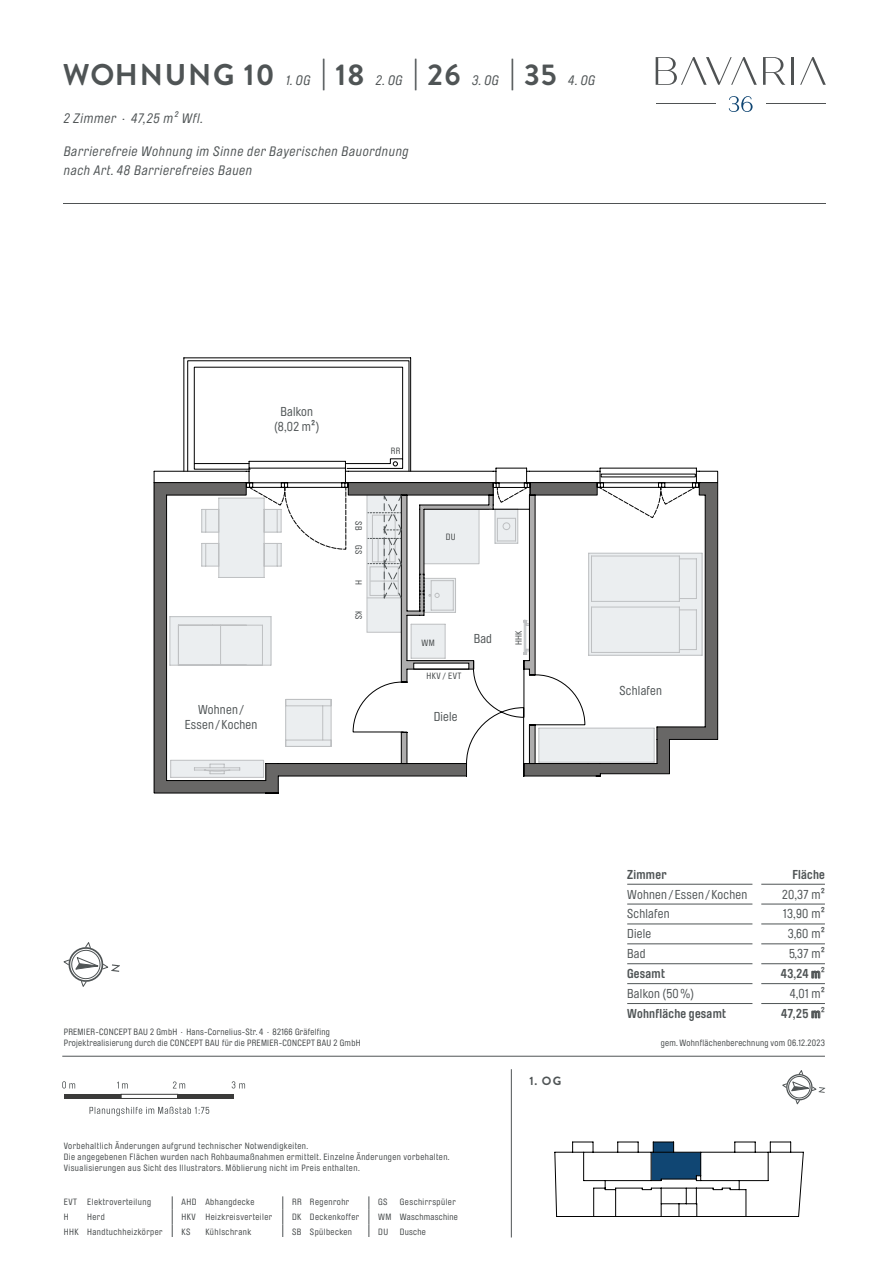
<style>
.page{position:relative;width:893px;height:1263px;background:#fff}
.page>*{position:absolute;margin:0;border:0;box-sizing:border-box;transform-origin:0 0}
.t1{font:700 30px "Brandon Grotesque";letter-spacing:.06em;color:#4f5455}
.t2{font:700 30px "Brandon Grotesque";letter-spacing:.04em;color:#4f5455}
.t3{font:italic 13.5px/18.5px "Brauer LL";letter-spacing:.05em;color:#4f5455}
.t4{font:12.75px/15.3px "Brauer LL";letter-spacing:.02em;color:#4f5455;text-align:center}
.t5{font:700 12.75px "Brauer LL";letter-spacing:.02em;color:#4f5455}
.t6{font:700 12px "Brandon Grotesque";color:#4f5455}
.t7{font:9px/10.8px "Brauer LL";letter-spacing:.05em;color:#434748}
.t8{font:9px/10.8px "Brauer LL";letter-spacing:.03em;color:#434748}
.s1{font-style:normal}
.s2{font-weight:700}
</style>
<div class="page">
<hr style="left:184px;top:358px;width:1px;height:113px;background:#000">
<hr style="left:410px;top:358px;width:1px;height:113px;background:#000">
<hr style="left:184px;top:358px;width:227px;height:1px;background:#000">
<svg style="left:187px;top:360px;width:341px;height:110px"></svg>
<hr style="left:249px;top:461px;width:96px;height:1px;background:#000">
<hr style="left:496px;top:468px;width:31px;height:1px;background:#000">
<hr style="left:600px;top:468px;width:96px;height:1px;background:#000">
<hr style="left:249px;top:468px;width:96px;height:1px;background:#000">
<svg style="left:154px;top:470px;width:564px;height:323px"></svg>
<svg style="left:246px;top:482px;width:453px;height:173px"></svg>
<svg style="left:763px;top:57px;width:22px;height:28px"></svg>
<hr style="left:792px;top:57px;width:2px;height:28px;background:#4f5253">
<svg style="left:656px;top:57px;width:101px;height:28px"></svg>
<svg style="left:800px;top:57px;width:26px;height:28px"></svg>
<svg style="left:729px;top:96px;width:24px;height:16px"></svg>
<hr style="left:656px;top:104px;width:59px;height:1px;background:#4f5253">
<hr style="left:766px;top:104px;width:60px;height:1px;background:#4f5253">
<svg style="left:782px;top:1070px;width:43px;height:34px"></svg>
<hr style="left:62px;top:1056px;width:763px;height:1px;background:#4f5455">
<hr style="left:511px;top:1069px;width:1px;height:168px;background:#4f5455">
<hr style="left:64px;top:1094px;width:57px;height:4px;background:#3b3b3a">
<hr style="left:178px;top:1094px;width:56px;height:4px;background:#3b3b3a">
<div style="left:121px;top:1094px;width:57px;height:4px;border:1px solid #3b3b3a"></div>
<svg style="left:90px;top:1107px;width:119px;height:9px"></svg>
<svg style="left:62px;top:1081px;width:13px;height:7px"></svg>
<svg style="left:117px;top:1081px;width:11px;height:7px"></svg>
<svg style="left:173px;top:1081px;width:12px;height:7px"></svg>
<svg style="left:232px;top:1081px;width:13px;height:7px"></svg>
<svg style="left:64px;top:942px;width:56px;height:44px"></svg>
<hr style="left:64px;top:203px;width:762px;height:1px;background:#4f5253">
<svg style="left:172px;top:1196px;width:1px;height:41px"></svg>
<svg style="left:283px;top:1196px;width:1px;height:41px"></svg>
<svg style="left:369px;top:1196px;width:1px;height:41px"></svg>
<hr style="left:627px;top:884px;width:126px;height:1px;background:#4f5455">
<hr style="left:627px;top:904px;width:126px;height:1px;background:#4f5455">
<hr style="left:627px;top:924px;width:126px;height:1px;background:#4f5455">
<hr style="left:627px;top:943px;width:126px;height:1px;background:#4f5455">
<hr style="left:627px;top:963px;width:126px;height:1px;background:#4f5455">
<hr style="left:627px;top:983px;width:126px;height:1px;background:#4f5455">
<hr style="left:627px;top:1003px;width:126px;height:1px;background:#4f5455">
<hr style="left:761px;top:884px;width:64px;height:1px;background:#4f5455">
<hr style="left:761px;top:904px;width:64px;height:1px;background:#4f5455">
<hr style="left:761px;top:924px;width:64px;height:1px;background:#4f5455">
<hr style="left:761px;top:943px;width:64px;height:1px;background:#4f5455">
<hr style="left:761px;top:963px;width:64px;height:1px;background:#4f5455">
<hr style="left:761px;top:983px;width:64px;height:1px;background:#4f5455">
<hr style="left:761px;top:1003px;width:64px;height:1px;background:#4f5455">
<svg style="left:554px;top:1142px;width:250px;height:75px"></svg>
<h1 class="t1" style="left:63px;top:53px;width:213px">WOHNUNG 10</h1>
<h2 class="t3" style="left:286px;top:70px;width:26px">1. OG</h2>
<h1 class="t2" style="left:321px;top:53px;width:45px">| 18</h1>
<h2 class="t3" style="left:376px;top:70px;width:28px">2. OG</h2>
<h1 class="t2" style="left:413px;top:53px;width:49px">| 26</h1>
<h2 class="t3" style="left:472px;top:70px;width:28px">3. OG</h2>
<h1 class="t2" style="left:510px;top:53px;width:49px">| 35</h1>
<h2 class="t3" style="left:568px;top:70px;width:28px">4. OG</h2>
<h2 class="t3" style="left:64px;top:108px;width:141px">2 Zimmer <span class="s1">·</span> 47,25 m² Wfl.</h2>
<h2 class="t3" style="left:64px;top:142px;width:346px">Barrierefreie Wohnung im Sinne der Bayerischen Bauordnung nach Art. 48 Barrierefreies Bauen</h2>
<h3 class="t4" style="left:274px;top:403px;width:46px">Balkon (8,02 m<span class="s2">²</span>)</h3>
<h3 class="t4" style="left:185px;top:701px;width:74px">Wohnen/<br>Essen/Kochen</h3>
<p class="t7" style="left:364px;top:521px;width:11px;rotate:90deg">SB</p>
<p class="t7" style="left:364px;top:545px;width:11px;rotate:90deg">GS</p>
<p class="t7" style="left:364px;top:580px;width:6px;rotate:90deg">H</p>
<p class="t7" style="left:364px;top:611px;width:10px;rotate:90deg">KS</p>
<p class="t7" style="left:391px;top:445px;width:11px">RR</p>
<p class="t7" style="left:446px;top:531px;width:11px">DU</p>
<p class="t7" style="left:421px;top:637px;width:15px">WM</p>
<p class="t7" style="left:426px;top:670px;width:36px">HKV / EVT</p>
<h3 class="t4" style="left:434px;top:708px;width:25px">Diele</h3>
<h3 class="t4" style="left:474px;top:630px;width:20px">Bad</h3>
<p class="t7" style="left:513px;top:645px;width:16px;rotate:-90deg">HHK</p>
<h3 class="t4" style="left:620px;top:682px;width:44px">Schlafen</h3>
<h3 class="t5" style="left:627px;top:865px;width:41px">Zimmer</h3>
<h3 class="t5" style="left:792px;top:865px;width:34px">Fläche</h3>
<h3 class="t4" style="left:627px;top:886px;width:122px">Wohnen/Essen/Kochen</h3>
<h3 class="t4" style="left:782px;top:886px;width:44px">20,37 m<span class="s2">²</span></h3>
<h3 class="t4" style="left:627px;top:906px;width:44px">Schlafen</h3>
<h3 class="t4" style="left:783px;top:906px;width:43px">13,90 m<span class="s2">²</span></h3>
<h3 class="t4" style="left:627px;top:926px;width:25px">Diele</h3>
<h3 class="t4" style="left:788px;top:926px;width:39px">3,60 m<span class="s2">²</span></h3>
<h3 class="t4" style="left:627px;top:945px;width:20px">Bad</h3>
<h3 class="t4" style="left:789px;top:945px;width:37px">5,37 m<span class="s2">²</span></h3>
<h3 class="t5" style="left:627px;top:964px;width:39px">Gesamt</h3>
<h3 class="t5" style="left:781px;top:964px;width:46px">43,24 m²</h3>
<h3 class="t4" style="left:627px;top:985px;width:68px">Balkon (50%)</h3>
<h3 class="t4" style="left:790px;top:985px;width:37px">4,01 m<span class="s2">²</span></h3>
<h3 class="t5" style="left:627px;top:1004px;width:100px">Wohnfläche gesamt</h3>
<h3 class="t5" style="left:781px;top:1004px;width:45px">47,25 m²</h3>
<p class="t8" style="left:64px;top:1026px;width:298px">PREMIER-CONCEPT BAU 2 GmbH · Hans-Cornelius-Str. 4 · 82166 Gräfelfing<br>Projektrealisierung durch die CONCEPT BAU für die PREMIER-CONCEPT BAU 2 GmbH</p>
<p class="t8" style="left:661px;top:1037px;width:166px">gem. Wohnflächenberechnung vom 06.12.2023</p>
<p class="t7" style="left:64px;top:1140px;width:387px">Vorbehaltlich Änderungen aufgrund technischer Notwendigkeiten.<br>Die angegebenen Flächen wurden nach Rohbaumaßnahmen ermittelt. Einzelne Änderungen vorbehalten.<br>Visualisierungen aus Sicht des Illustrators. Möblierung nicht im Preis enthalten.</p>
<p class="t7" style="left:64px;top:1196px;width:89px">EVT Elektroverteilung</p>
<p class="t7" style="left:182px;top:1196px;width:74px">AHD Abhangdecke</p>
<p class="t7" style="left:292px;top:1196px;width:59px">RR Regenrohr</p>
<p class="t7" style="left:378px;top:1196px;width:11px">GS</p>
<p class="t7" style="left:400px;top:1196px;width:57px">Geschirrspüler</p>
<p class="t7" style="left:64px;top:1211px;width:6px">H</p>
<p class="t7" style="left:87px;top:1211px;width:19px">Herd</p>
<p class="t7" style="left:182px;top:1211px;width:92px">HKV Heizkreisverteiler</p>
<p class="t7" style="left:292px;top:1211px;width:69px">DK Deckenkoffer</p>
<p class="t8" style="left:378px;top:1211px;width:81px">WM Waschmaschine</p>
<p class="t7" style="left:64px;top:1226px;width:100px">HHK Handtuchheizkörper</p>
<p class="t7" style="left:182px;top:1226px;width:10px">KS</p>
<p class="t7" style="left:205px;top:1226px;width:47px">Kühlschrank</p>
<p class="t7" style="left:292px;top:1226px;width:62px">SB Spülbecken</p>
<p class="t7" style="left:378px;top:1226px;width:11px">DU</p>
<p class="t7" style="left:400px;top:1226px;width:28px">Dusche</p>
<h3 class="t6" style="left:529px;top:1072px;width:33px">1. OG</h3>
</div>
